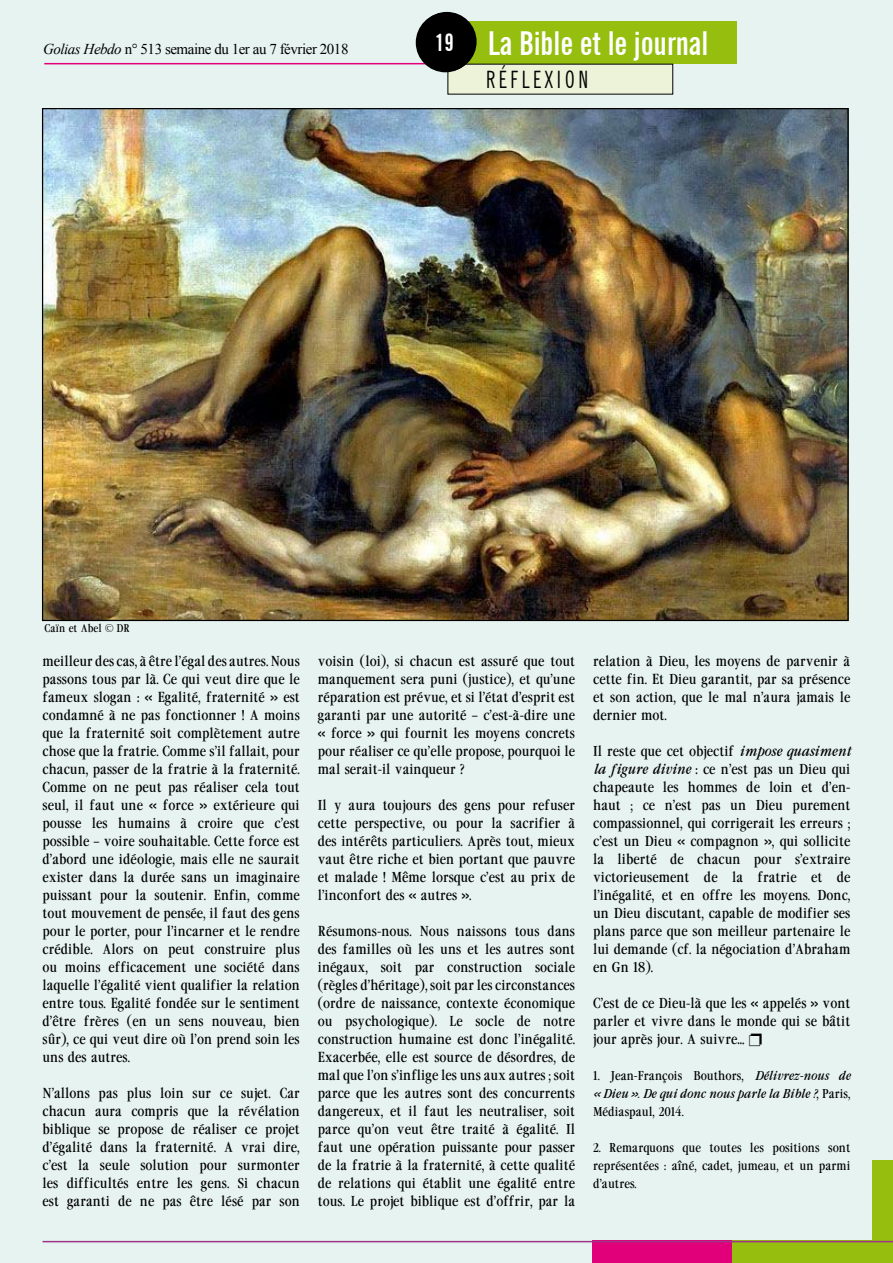
<style>
.page{position:relative;width:893px;height:1263px;background:#e7f3f0}
.page>*{position:absolute;margin:0;border:0;box-sizing:border-box;transform-origin:0 0}
.t1{font:700 extra-condensed 33px "News Gothic BT";color:#fff}
.t2{font:extra-condensed 24px "News Gothic BT";letter-spacing:.16em;color:#000}
.t3{font:700 extra-condensed 24px "News Gothic BT";color:#fff}
.t4{font:15px "Times New Roman";letter-spacing:-.03em;color:#000}
.t5{font:13.5px/18px "Garamond Cond";color:#000;text-align:justify}
.t6{font:italic 12px/18px "Garamond Cond";color:#000;text-align:justify}
.t7{font:12px/18px "Garamond Cond";color:#000;text-align:justify}
.t8{font:10.5px "Garamond Cond";color:#000}
.s1{font-style:italic}
.s2{font-style:normal}
</style>
<div class="page">
<img style="left:44px;top:110px;width:803px;height:509px">
<div style="left:872px;top:1160px;width:21px;height:103px;background:#95be0f"></div>
<div style="left:732px;top:1241px;width:161px;height:22px;background:#95be0f"></div>
<div style="left:593px;top:1241px;width:139px;height:22px;background:#e2007a"></div>
<div style="left:447px;top:21px;width:289px;height:43px;background:#95be0f"></div>
<div style="left:448px;top:64px;width:225px;height:30px;background:#ecf3d9"></div>
<hr style="left:44px;top:63px;width:406px;height:1px;background:#e2007a">
<svg style="left:417px;top:12px;width:60px;height:59px"></svg>
<div style="left:416px;top:13px;width:59px;height:59px;background:#000;border-radius:50%"></div>
<hr style="left:43px;top:1241px;width:850px;height:1px;background:#9b3588">
<p class="t4" style="left:43px;top:39px;width:307px"><span class="s1">Golias Hebdo</span> n° 513 semaine du 1er au 7 février 2018</p>
<h2 class="t3" style="left:435px;top:28px;width:21px">19</h2>
<h1 class="t1" style="left:488px;top:24px;width:222px">La Bible et le journal</h1>
<h2 class="t2" style="left:486px;top:65px;width:104px">RÉFLEXION</h2>
<p class="t8" style="left:45px;top:621px;width:87px">Caïn et Abel © DR</p>
<p class="t5" style="left:43px;top:652px;width:259px">meilleur des cas, à être l’égal des autres. Nous passons tous par là. Ce qui veut dire que le fameux slogan : « Egalité, fraternité » est condamné à ne pas fonctionner ! A moins que la fraternité soit complètement autre chose que la fratrie. Comme s’il fallait, pour chacun, passer de la fratrie à la fraternité.<br>Comme on ne peut pas réaliser cela tout seul, il faut une « force » extérieure qui pousse les humains à croire que c’est possible – voire souhaitable. Cette force est d’abord une idéologie, mais elle ne saurait exister dans la durée sans un imaginaire puissant pour la soutenir. Enfin, comme tout mouvement de pensée, il faut des gens pour le porter, pour l’incarner et le rendre crédible. Alors on peut construire plus ou moins efficacement une société dans laquelle l’égalité vient qualifier la relation entre tous. Egalité fondée sur le sentiment d’être frères (en un sens nouveau, bien sûr), ce qui veut dire où l’on prend soin les uns des autres.</p>
<p class="t5" style="left:43px;top:1084px;width:259px">N’allons pas plus loin sur ce sujet. Car chacun aura compris que la révélation biblique se propose de réaliser ce projet d’égalité dans la fraternité. A vrai dire, c’est la seule solution pour surmonter les difficultés entre les gens. Si chacun est garanti de ne pas être lésé par son</p>
<p class="t5" style="left:318px;top:652px;width:259px">voisin (loi), si chacun est assuré que tout manquement sera puni (justice), et qu’une réparation est prévue, et si l’état d’esprit est garanti par une autorité – c’est-à-dire une « force » qui fournit les moyens concrets pour réaliser ce qu’elle propose, pourquoi le mal serait-il vainqueur ?</p>
<p class="t5" style="left:318px;top:796px;width:259px">Il y aura toujours des gens pour refuser cette perspective, ou pour la sacrifier à des intérêts particuliers. Après tout, mieux vaut être riche et bien portant que pauvre et malade ! Même lorsque c’est au prix de l’inconfort des « autres ».</p>
<p class="t5" style="left:318px;top:922px;width:259px">Résumons-nous. Nous naissons tous dans des familles où les uns et les autres sont inégaux, soit par construction sociale (règles d’héritage), soit par les circonstances (ordre de naissance, contexte économique ou psychologique). Le socle de notre construction humaine est donc l’inégalité.<br>Exacerbée, elle est source de désordres, de mal que l’on s’inflige les uns aux autres ; soit parce que les autres sont des concurrents dangereux, et il faut les neutraliser, soit parce qu’on veut être traité à égalité. Il faut une opération puissante pour passer de la fratrie à la fraternité, à cette qualité de relations qui établit une égalité entre tous. Le projet biblique est d’offrir, par la</p>
<p class="t5" style="left:593px;top:652px;width:259px">relation à Dieu, les moyens de parvenir à cette fin. Et Dieu garantit, par sa présence et son action, que le mal n’aura jamais le dernier mot.</p>
<p class="t5" style="left:593px;top:742px;width:259px">Il reste que cet objectif <span class="s1">impose quasiment la figure divine</span> : ce n’est pas un Dieu qui chapeaute les hommes de loin et d’en&shy;haut ; ce n’est pas un Dieu purement compassionnel, qui corrigerait les erreurs ; c’est un Dieu « compagnon », qui sollicite la liberté de chacun pour s’extraire victorieusement de la fratrie et de l’inégalité, et en offre les moyens. Donc, un Dieu discutant, capable de modifier ses plans parce que son meilleur partenaire le lui demande (cf. la négociation d’Abraham en Gn 18).</p>
<p class="t5" style="left:593px;top:994px;width:259px">C’est de ce Dieu-là que les « appelés » vont parler et vivre dans le monde qui se bâtit jour après jour. A suivre…</p>
<p class="t6" style="left:593px;top:1067px;width:259px"><span class="s2">1. Jean-François Bouthors,</span> Délivrez-nous de « Dieu ». De qui donc nous parle la Bible ?<span class="s2">, Paris, Médiaspaul, 2014.</span></p>
<p class="t7" style="left:593px;top:1139px;width:259px">2. Remarquons que toutes les positions sont représentées : aîné, cadet, jumeau, et un parmi d’autres.</p>
</div>
